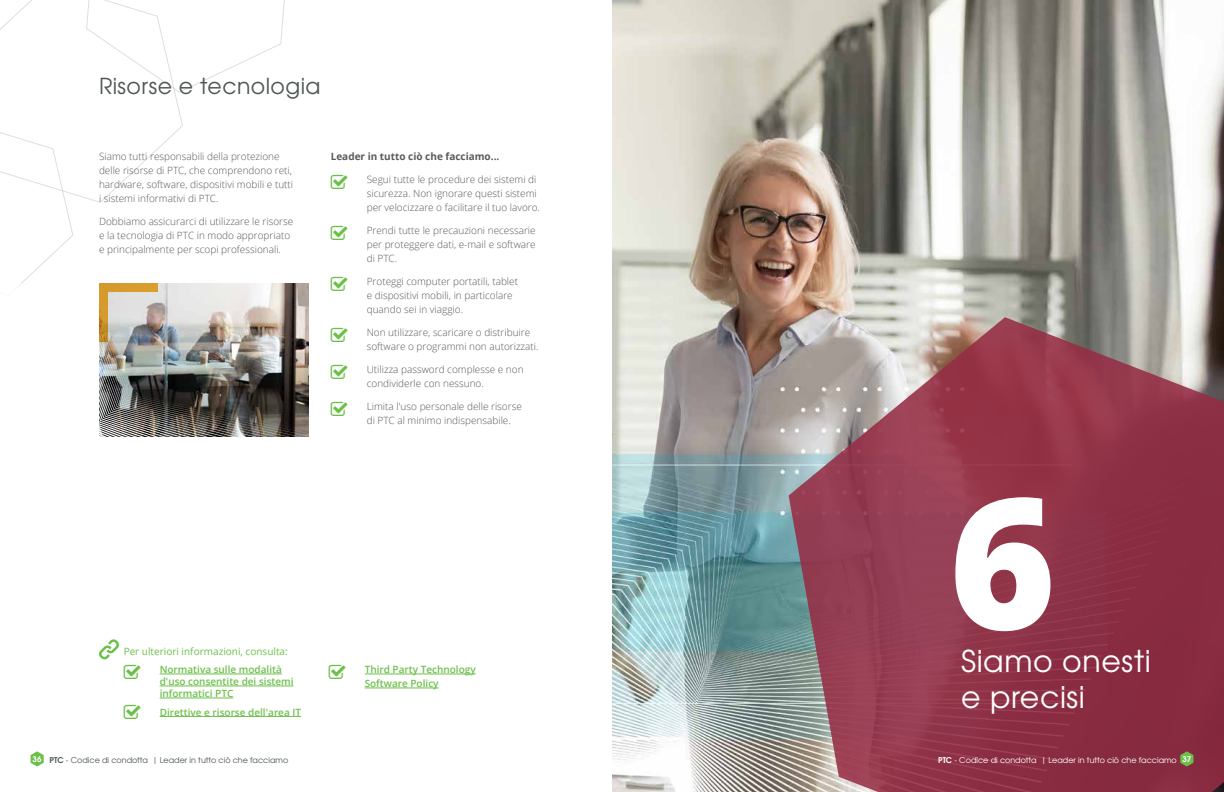
<style>
.page{position:relative;width:1224px;height:792px;background:#fff}
.page>*{position:absolute;margin:0;border:0;box-sizing:border-box;transform-origin:0 0}
.t1{font:800 182.5px "Open Sans";color:#fff}
.t2{font:30px/36px "Te X Gyre Adventor";letter-spacing:.02em;color:#fff}
.t3{font:22px "Te X Gyre Adventor";letter-spacing:.02em;color:#4f5858}
.t4{font:300 10px/14px "Open Sans";color:#58595b}
.t5{font:600 10px/12px "Open Sans";color:#6cc04a}
.t6{font:10px "Open Sans";color:#6cc04a}
.t7{font:700 10px "Open Sans";color:#58595b}
.t8{font:600 10px "Open Sans";color:#6dc14b}
.t9{font:8px "Te X Gyre Adventor";color:#4f5858}
.t10{font:8px "Te X Gyre Adventor";color:#fff}
.s1{font-weight:700;color:#fff}
.s2{font-weight:700}
</style>
<div class="page">
<svg style="left:0;top:0;width:285px;height:279px"></svg>
<img style="left:612px;top:0;width:612px;height:792px">
<svg style="left:789px;top:317px;width:435px;height:475px;background:#964a5b"></svg>
<hr style="left:160px;top:674px;width:122px;height:1px;background:#6cc04a">
<hr style="left:160px;top:686px;width:134px;height:1px;background:#6cc04a">
<hr style="left:160px;top:698px;width:73px;height:1px;background:#6cc04a">
<hr style="left:160px;top:716px;width:141px;height:1px;background:#6dc14b">
<hr style="left:365px;top:674px;width:111px;height:1px;background:#6cc04a">
<hr style="left:365px;top:688px;width:74px;height:1px;background:#6cc04a">
<svg style="left:99px;top:639px;width:20px;height:20px"></svg>
<img style="left:99px;top:300px;width:210px;height:137px">
<svg style="left:99px;top:292px;width:8px;height:50px"></svg>
<div style="left:99px;top:284px;width:59px;height:8px;background:#d89c2d"></div>
<svg style="left:1180px;top:751px;width:13px;height:16px"></svg>
<svg style="left:31px;top:751px;width:13px;height:16px"></svg>
<h3 class="t3" style="left:99px;top:69px;width:223px">Risorse e tecnologia</h3>
<p class="t4" style="left:99px;top:149px;width:196px">Siamo tutti responsabili della protezione delle risorse di PTC, che comprendono reti, hardware, software, dispositivi mobili e tutti i sistemi informativi di PTC.</p>
<p class="t4" style="left:99px;top:214px;width:196px">Dobbiamo assicurarci di utilizzare le risorse e la tecnologia di PTC in modo appropriato e principalmente per scopi professionali.</p>
<p class="t7" style="left:331px;top:149px;width:170px">Leader in tutto ciò che facciamo...</p>
<p class="t4" style="left:367px;top:172px;width:175px">Segui tutte le procedure dei sistemi di sicurezza. Non ignorare questi sistemi per velocizzare o facilitare il tuo lavoro.</p>
<p class="t4" style="left:367px;top:223px;width:170px;text-align:justify">Prendi tutte le precauzioni necessarie per proteggere dati, e-mail e software di PTC.</p>
<p class="t4" style="left:367px;top:274px;width:153px">Proteggi computer portatili, tablet e dispositivi mobili, in particolare quando sei in viaggio.</p>
<p class="t4" style="left:367px;top:325px;width:173px">Non utilizzare, scaricare o distribuire software o programmi non autorizzati.</p>
<p class="t4" style="left:367px;top:362px;width:158px">Utilizza password complesse e non condividerle con nessuno.</p>
<p class="t4" style="left:367px;top:399px;width:157px">Limita l'uso personale delle risorse di PTC al minimo indispensabile.</p>
<p class="t6" style="left:124px;top:644px;width:166px">Per ulteriori informazioni, consulta:</p>
<p class="t5" style="left:160px;top:663px;width:135px">Normativa sulle modalità d'uso consentite dei sistemi informatici PTC</p>
<p class="t8" style="left:160px;top:705px;width:143px">Direttive e risorse dell'area IT</p>
<p class="t5" style="left:365px;top:662px;width:113px;line-height:14px">Third Party Technology<br>Software Policy</p>
<h1 class="t1" style="left:949px;top:424px;width:108px">6</h1>
<h2 class="t2" style="left:961px;top:642px;width:191px">Siamo onesti e precisi</h2>
<p class="t9" style="left:33px;top:754px;width:257px"><span class="s1">36</span> <span class="s2">PTC</span> - Codice di condotta | Leader in tutto ciò che facciamo</p>
<p class="t10" style="left:938px;top:753px;width:255px"><span class="s2">PTC</span> - Codice di condotta | Leader in tutto ciò che facciamo <span class="s2">37</span></p>
</div>
